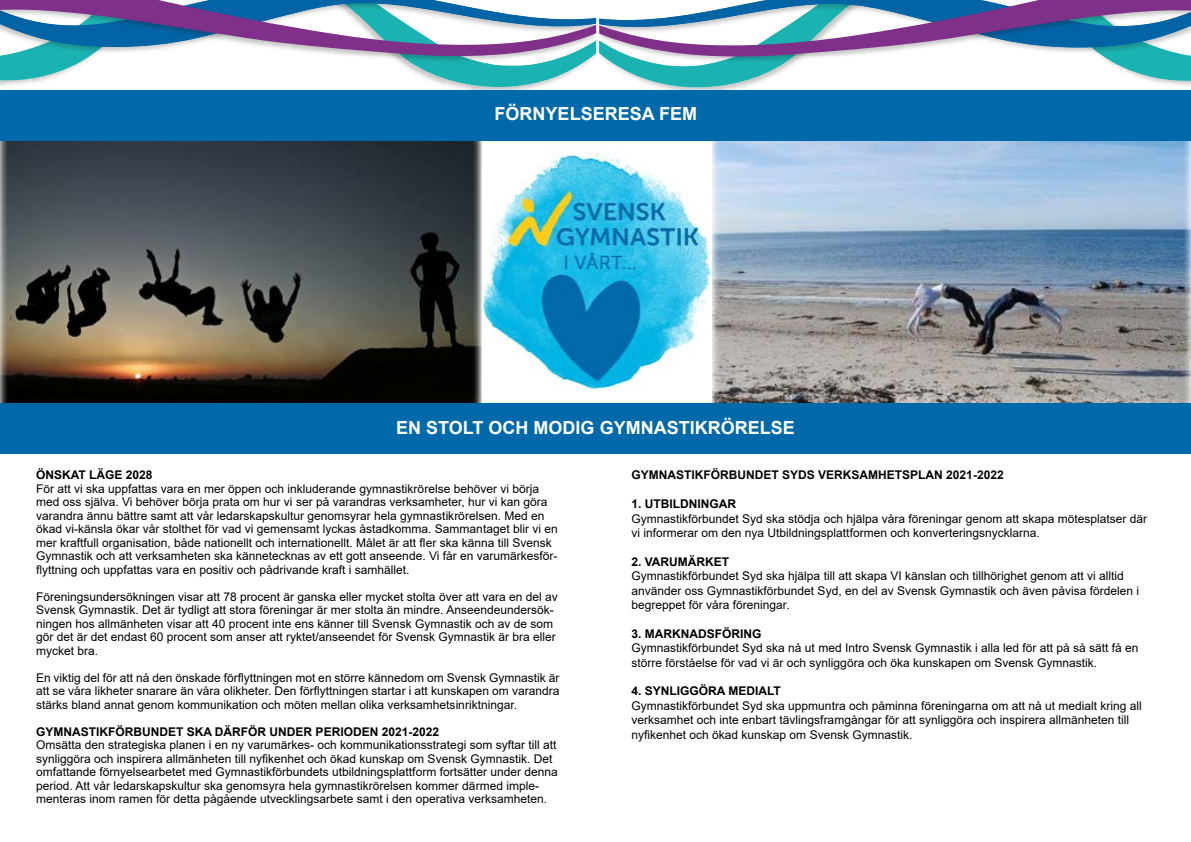
<style>
.page{position:relative;width:1191px;height:842px;background:#fff}
.page>*{position:absolute;margin:0;border:0;box-sizing:border-box;transform-origin:0 0}
.t1{font:700 18px "Arial";color:#fffffc}
.t2{font:12px/13.5px "Arial";color:#000}
.t3{font:700 12px "Arial";color:#000}
.t4{font:700 12px "Arial";color:#040408}
</style>
<div class="page">
<img style="left:483px;top:153px;width:229px;height:237px">
<img style="left:0;top:123px;width:481px;height:280px">
<img style="left:712px;top:140px;width:479px;height:263px">
<img style="left:461px;top:88px;width:10px;height:2px">
<svg style="left:0;top:65px;width:584px;height:23px"></svg>
<img style="left:401px;top:57px;width:192px;height:8px">
<img style="left:0;top:57px;width:90px;height:8px">
<svg style="left:612px;top:65px;width:579px;height:24px"></svg>
<img style="left:603px;top:57px;width:190px;height:8px">
<img style="left:1103px;top:57px;width:88px;height:8px">
<svg style="left:0;top:0;width:1191px;height:57px"></svg>
<div style="left:1px;top:90px;width:1190px;height:50px;background:#0069a9"></div>
<div style="left:0;top:403px;width:1191px;height:51px;background:#0069a9"></div>
<h1 class="t1" style="left:494px;top:101px;width:204px">FÖRNYELSERESA FEM</h1>
<h1 class="t1" style="left:396px;top:415px;width:400px">EN STOLT OCH MODIG GYMNASTIKRÖRELSE</h1>
<p class="t3" style="left:36px;top:467px;width:118px">ÖNSKAT LÄGE 2028</p>
<p class="t2" style="left:36px;top:482px;width:523px">För att vi ska uppfattas vara en mer öppen och inkluderande gymnastikrörelse behöver vi börja med oss själva. Vi behöver börja prata om hur vi ser på varandras verksamheter, hur vi kan göra varandra ännu bättre samt att vår ledarskapskultur genomsyrar hela gymnastikrörelsen. Med en ökad vi-känsla ökar vår stolthet för vad vi gemensamt lyckas åstadkomma. Sammantaget blir vi en mer kraftfull organisation, både nationellt och internationellt. Målet är att fler ska känna till Svensk Gymnastik och att verksamheten ska kännetecknas av ett gott anseende. Vi får en varumärkesför&shy;flyttning och uppfattas vara en positiv och pådrivande kraft i samhället.</p>
<p class="t2" style="left:36px;top:590px;width:523px">Föreningsundersökningen visar att 78 procent är ganska eller mycket stolta över att vara en del av Svensk Gymnastik. Det är tydligt att stora föreningar är mer stolta än mindre. Anseendeundersök&shy;ningen hos allmänheten visar att 40 procent inte ens känner till Svensk Gymnastik och av de som gör det är det endast 60 procent som anser att ryktet/anseendet för Svensk Gymnastik är bra eller mycket bra.</p>
<p class="t2" style="left:36px;top:671px;width:525px;text-align:justify">En viktig del för att nå den önskade förflyttningen mot en större kännedom om Svensk Gymnastik är att se våra likheter snarare än våra olikheter. Den förflyttningen startar i att kunskapen om varandra stärks bland annat genom kommunikation och möten mellan olika verksamhetsinriktningar.</p>
<p class="t3" style="left:36px;top:723px;width:404px">GYMNASTIKFÖRBUNDET SKA DÄRFÖR UNDER PERIODEN 2021-2022</p>
<p class="t2" style="left:36px;top:738px;width:523px">Omsätta den strategiska planen i en ny varumärkes- och kommunikationsstrategi som syftar till att synliggöra och inspirera allmänheten till nyfikenhet och ökad kunskap om Svensk Gymnastik. Det omfattande förnyelsearbetet med Gymnastikförbundets utbildningsplattform fortsätter under denna period. Att vår ledarskapskultur ska genomsyra hela gymnastikrörelsen kommer därmed imple&shy;menteras inom ramen för detta pågående utvecklingsarbete samt i den operativa verksamheten.</p>
<p class="t4" style="left:631px;top:467px;width:374px">GYMNASTIKFÖRBUNDET SYDS VERKSAMHETSPLAN 2021-2022</p>
<p class="t3" style="left:631px;top:495px;width:106px">1. UTBILDNINGAR</p>
<p class="t2" style="left:631px;top:511px;width:517px;line-height:14.4px">Gymnastikförbundet Syd ska stödja och hjälpa våra föreningar genom att skapa mötesplatser där vi informerar om den nya Utbildningsplattformen och konverteringsnycklarna.</p>
<p class="t3" style="left:631px;top:553px;width:99px">2. VARUMÄRKET</p>
<p class="t2" style="left:631px;top:569px;width:509px;line-height:14.4px">Gymnastikförbundet Syd ska hjälpa till att skapa VI känslan och tillhörighet genom att vi alltid använder oss Gymnastikförbundet Syd, en del av Svensk Gymnastik och även påvisa fördelen i begreppet för våra föreningar.</p>
<p class="t3" style="left:631px;top:625px;width:131px">3. MARKNADSFÖRING</p>
<p class="t2" style="left:631px;top:641px;width:508px;line-height:14.4px">Gymnastikförbundet Syd ska nå ut med Intro Svensk Gymnastik i alla led för att på så sätt få en större förståelse för vad vi är och synliggöra och öka kunskapen om Svensk Gymnastik.</p>
<p class="t3" style="left:631px;top:683px;width:151px">4. SYNLIGGÖRA MEDIALT</p>
<p class="t2" style="left:631px;top:698px;width:512px;line-height:14.4px">Gymnastikförbundet Syd ska uppmuntra och påminna föreningarna om att nå ut medialt kring all verksamhet och inte enbart tävlingsframgångar för att synliggöra och inspirera allmänheten till nyfikenhet och ökad kunskap om Svensk Gymnastik.</p>
</div>
